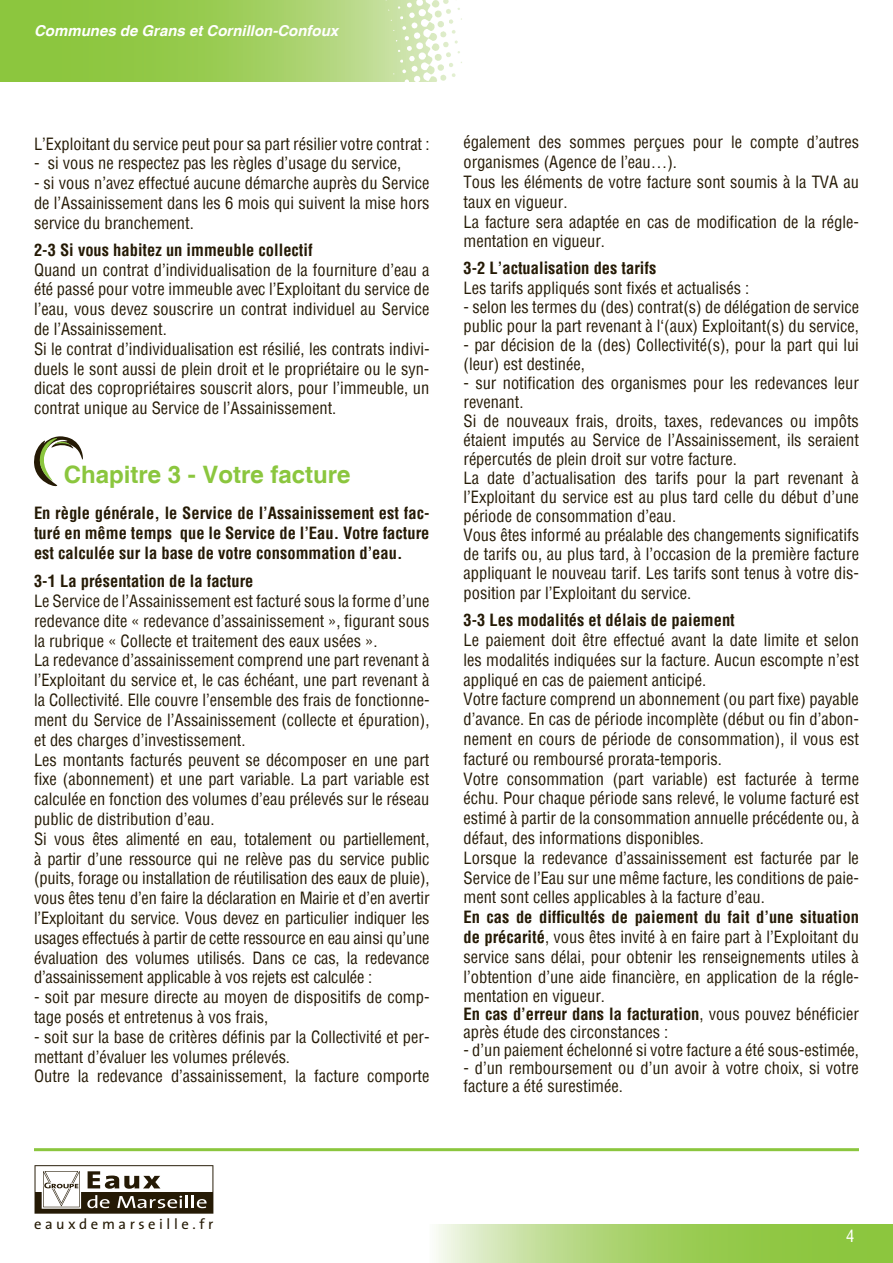
<style>
.page{position:relative;width:893px;height:1263px;background:#fff}
.page>*{position:absolute;margin:0;border:0;box-sizing:border-box;transform-origin:0 0}
.t1{font:700 24px "Helvetica";color:#8bc63e}
.t2{font:condensed 16.5px/19.8px "Helvetica";color:#251a05}
.t3{font:700 condensed 16.5px/19.8px "Helvetica";color:#251a05;text-align:justify}
.t4{font:condensed 16.5px "Helvetica";color:#fff}
.t5{font:italic 700 15px "Helvetica";color:#fff}
.t6{font:14.7px "The Sans";letter-spacing:.24em;color:#251a05}
.s1{font-weight:700}
</style>
<div class="page">
<svg style="left:35px;top:1165px;width:178px;height:49px"></svg>
<svg style="left:0;top:0;width:364px;height:82px;background:#99cb54"></svg>
<svg style="left:436px;top:1225px;width:457px;height:38px;background:#aad370"></svg>
<img style="left:364px;top:0;width:98px;height:82px">
<hr style="left:34px;top:1148px;width:825px;height:3px;background:#8bc63e">
<svg style="left:34px;top:436px;width:49px;height:50px"></svg>
<p class="t5" style="left:34px;top:22px;width:306px">Communes de Grans et Cornillon-Confoux</p>
<p class="t2" style="left:34px;top:133px;width:397px">L’Exploitant du service peut pour sa part résilier votre contrat :</p>
<p class="t2" style="left:34px;top:153px;width:369px">- si vous ne respectez pas les règles d’usage du service,</p>
<p class="t2" style="left:34px;top:173px;width:397px;text-align:justify">- si vous n’avez effectué aucune démarche auprès du Service de l’Assainissement dans les 6 mois qui suivent la mise hors service du branchement.</p>
<p class="t3" style="left:34px;top:240px;width:280px">2-3 Si vous habitez un immeuble collectif</p>
<p class="t2" style="left:34px;top:259px;width:397px">Quand un contrat d’individualisation de la fourniture d’eau a été passé pour votre immeuble avec l’Exploitant du service de l’eau, vous devez souscrire un contrat individuel au Service de l’Assainissement.<br>Si le contrat d’individualisation est résilié, les contrats indivi&shy;duels le sont aussi de plein droit et le propriétaire ou le syn&shy;dicat des copropriétaires souscrit alors, pour l’immeuble, un contrat unique au Service de l’Assainissement.</p>
<h1 class="t1" style="left:64px;top:459px;width:288px">Chapitre 3 - Votre facture</h1>
<p class="t3" style="left:34px;top:503px;width:397px">En règle générale, le Service de l’Assainissement est fac&shy;turé en même temps que le Service de l’Eau. Votre facture est calculée sur la base de votre consommation d’eau.</p>
<p class="t3" style="left:34px;top:571px;width:221px">3-1 La présentation de la facture</p>
<p class="t2" style="left:34px;top:591px;width:397px">Le Service de l’Assainissement est facturé sous la forme d’une redevance dite « redevance d’assainissement », figurant sous la rubrique « Collecte et traitement des eaux usées ».<br>La redevance d’assainissement comprend une part revenant à l’Exploitant du service et, le cas échéant, une part revenant à la Collectivité. Elle couvre l’ensemble des frais de fonctionne&shy;ment du Service de l’Assainissement (collecte et épuration), et des charges d’investissement.<br>Les montants facturés peuvent se décomposer en une part fixe (abonnement) et une part variable. La part variable est calculée en fonction des volumes d’eau prélevés sur le réseau public de distribution d’eau.<br>Si vous êtes alimenté en eau, totalement ou partiellement, à partir d’une ressource qui ne relève pas du service public (puits, forage ou installation de réutilisation des eaux de pluie), vous êtes tenu d’en faire la déclaration en Mairie et d’en avertir l’Exploitant du service. Vous devez en particulier indiquer les usages effectués à partir de cette ressource en eau ainsi qu’une évaluation des volumes utilisés. Dans ce cas, la redevance d’assainissement applicable à vos rejets est calculée :</p>
<p class="t2" style="left:34px;top:987px;width:397px">- soit par mesure directe au moyen de dispositifs de comp&shy;tage posés et entretenus à vos frais,</p>
<p class="t2" style="left:34px;top:1026px;width:397px">- soit sur la base de critères définis par la Collectivité et per&shy;mettant d’évaluer les volumes prélevés.<br>Outre la redevance d’assainissement, la facture comporte</p>
<p class="t2" style="left:463px;top:132px;width:397px">également des sommes perçues pour le compte d’autres organismes (Agence de l’eau…).<br>Tous les éléments de votre facture sont soumis à la TVA au taux en vigueur.<br>La facture sera adaptée en cas de modification de la régle&shy;mentation en vigueur.</p>
<p class="t3" style="left:463px;top:258px;width:194px">3-2 L’actualisation des tarifs</p>
<p class="t2" style="left:463px;top:277px;width:287px">Les tarifs appliqués sont fixés et actualisés :</p>
<p class="t2" style="left:463px;top:297px;width:397px;line-height:19px">- selon les termes du (des) contrat(s) de délégation de service public pour la part revenant à l‘(aux) Exploitant(s) du service,</p>
<p class="t2" style="left:463px;top:335px;width:397px;line-height:19px">- par décision de la (des) Collectivité(s), pour la part qui lui (leur) est destinée,</p>
<p class="t2" style="left:463px;top:373px;width:397px;line-height:19.2px">- sur notification des organismes pour les redevances leur revenant.<br>Si de nouveaux frais, droits, taxes, redevances ou impôts étaient imputés au Service de l’Assainissement, ils seraient répercutés de plein droit sur votre facture.<br>La date d’actualisation des tarifs pour la part revenant à l’Exploitant du service est au plus tard celle du début d’une période de consommation d’eau.<br>Vous êtes informé au préalable des changements significatifs de tarifs ou, au plus tard, à l’occasion de la première facture appliquant le nouveau tarif. Les tarifs sont tenus à votre dis&shy;position par l’Exploitant du service.</p>
<p class="t3" style="left:463px;top:610px;width:273px">3-3 Les modalités et délais de paiement</p>
<p class="t2" style="left:463px;top:630px;width:397px">Le paiement doit être effectué avant la date limite et selon les modalités indiquées sur la facture. Aucun escompte n’est appliqué en cas de paiement anticipé.<br>Votre facture comprend un abonnement (ou part fixe) payable d’avance. En cas de période incomplète (début ou fin d’abon&shy;nement en cours de période de consommation), il vous est facturé ou remboursé prorata-temporis.<br>Votre consommation (part variable) est facturée à terme échu. Pour chaque période sans relevé, le volume facturé est estimé à partir de la consommation annuelle précédente ou, à défaut, des informations disponibles.<br>Lorsque la redevance d’assainissement est facturée par le Service de l’Eau sur une même facture, les conditions de paie&shy;ment sont celles applicables à la facture d’eau.</p>
<p class="t2" style="left:463px;top:907px;width:397px;text-align:justify"><span class="s1">En cas de difficultés de paiement du fait d’une situation de précarité</span>, vous êtes invité à en faire part à l’Exploitant du service sans délai, pour obtenir les renseignements utiles à l’obtention d’une aide financière, en application de la régle&shy;mentation en vigueur.</p>
<p class="t2" style="left:463px;top:1005px;width:397px;line-height:18px"><span class="s1">En cas d’erreur dans la facturation</span>, vous pouvez bénéficier après étude des circonstances :</p>
<p class="t2" style="left:463px;top:1040px;width:397px">- d’un paiement échelonné si votre facture a été sous-estimée,</p>
<p class="t2" style="left:463px;top:1059px;width:397px;line-height:18px">- d’un remboursement ou d’un avoir à votre choix, si votre facture a été surestimée.</p>
<p class="t6" style="left:34px;top:1211px;width:181px">eauxdemarseille.fr</p>
<p class="t4" style="left:846px;top:1226px;width:10px">4</p>
</div>
